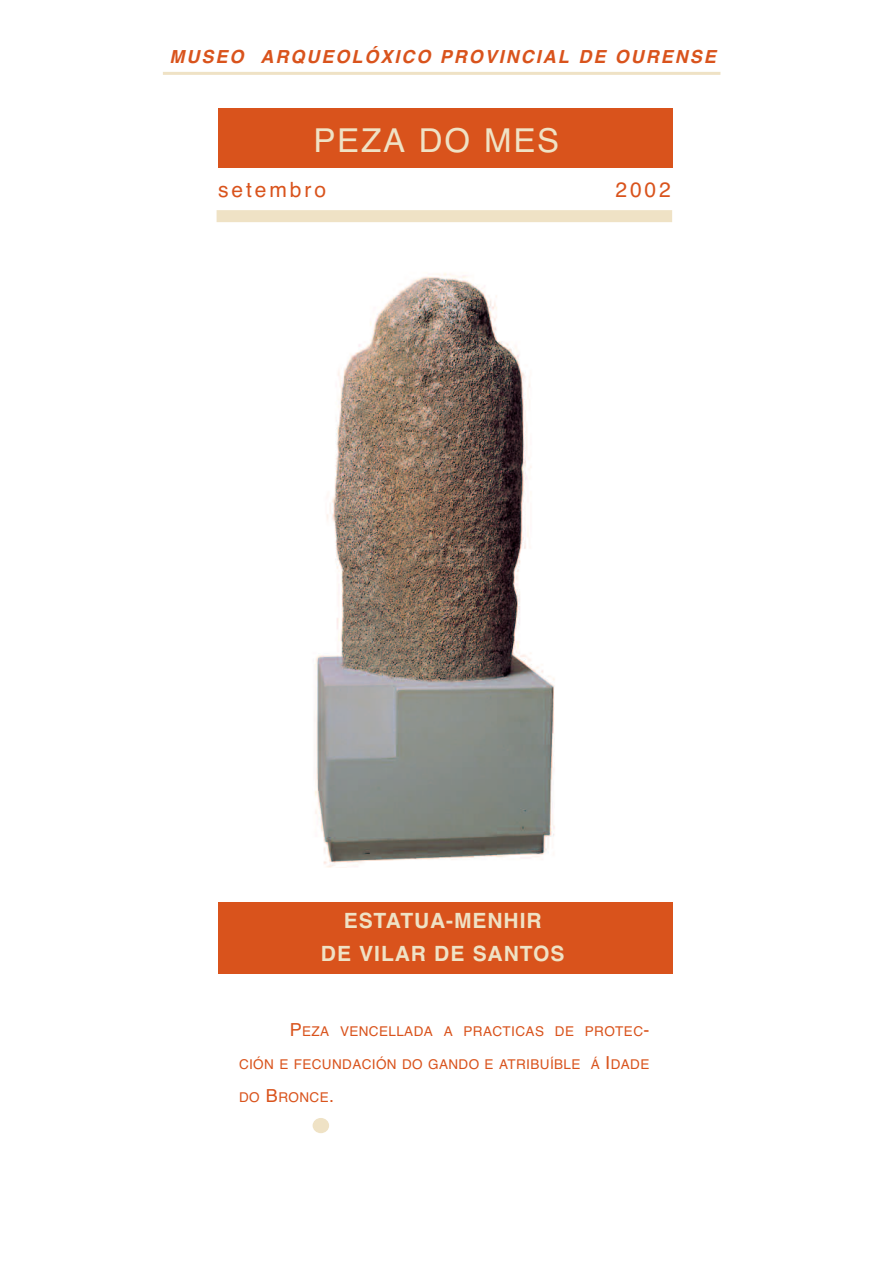
<style>
.page{position:relative;width:893px;height:1263px;background:#fff}
.page>*{position:absolute;margin:0;border:0;box-sizing:border-box;transform-origin:0 0}
.t1{font:33px "Helvetica";letter-spacing:.055em;color:#efe2c5}
.t2{font:700 21px/33px "Helvetica";letter-spacing:.045em;color:#efe2c5;text-align:center}
.t3{font:21px "Helvetica";letter-spacing:.14em;color:#d9531c}
.t4{font:italic 700 18px "Helvetica";color:#d9531c}
.t5{font:13.5px "Helvetica";letter-spacing:.03em;color:#d9531c}
.s1{font-size:18px}
</style>
<div class="page">
<div style="left:218px;top:109px;width:454px;height:59px;background:#d9531c"></div>
<div style="left:218px;top:902px;width:454px;height:71px;background:#d9531c"></div>
<div style="left:217px;top:210px;width:455px;height:12px;background:#efe2c5"></div>
<hr style="left:163px;top:72px;width:557px;height:3px;background:#efe2c5">
<img style="left:314px;top:273px;width:241px;height:594px">
<div style="left:313px;top:1118px;width:16px;height:15px;background:#efe2c5;border-radius:50%"></div>
<h3 class="t4" style="left:169px;top:46px;width:554px">MUSEO ARQUEOLÓXICO PROVINCIAL DE OURENSE</h3>
<h1 class="t1" style="left:313px;top:121px;width:247px">PEZA DO MES</h1>
<h2 class="t3" style="left:218px;top:178px;width:109px">setembro</h2>
<h2 class="t3" style="left:615px;top:178px;width:57px">2002</h2>
<h2 class="t2" style="left:321px;top:904px;width:245px">ESTATUA-MENHIR<br>DE VILAR DE SANTOS</h2>
<p class="t5" style="left:290px;top:1024px;width:361px"><span class="s1">P</span>EZA VENCELLADA A PRACTICAS DE PROTEC<span class="s1">-</span></p>
<p class="t5" style="left:239px;top:1057px;width:412px">CIÓN E FECUNDACIÓN DO GANDO E ATRIBUÍBLE Á <span class="s1">I</span>DADE</p>
<p class="t5" style="left:239px;top:1090px;width:97px">DO <span class="s1">B</span>RONCE<span class="s1">.</span></p>
</div>
